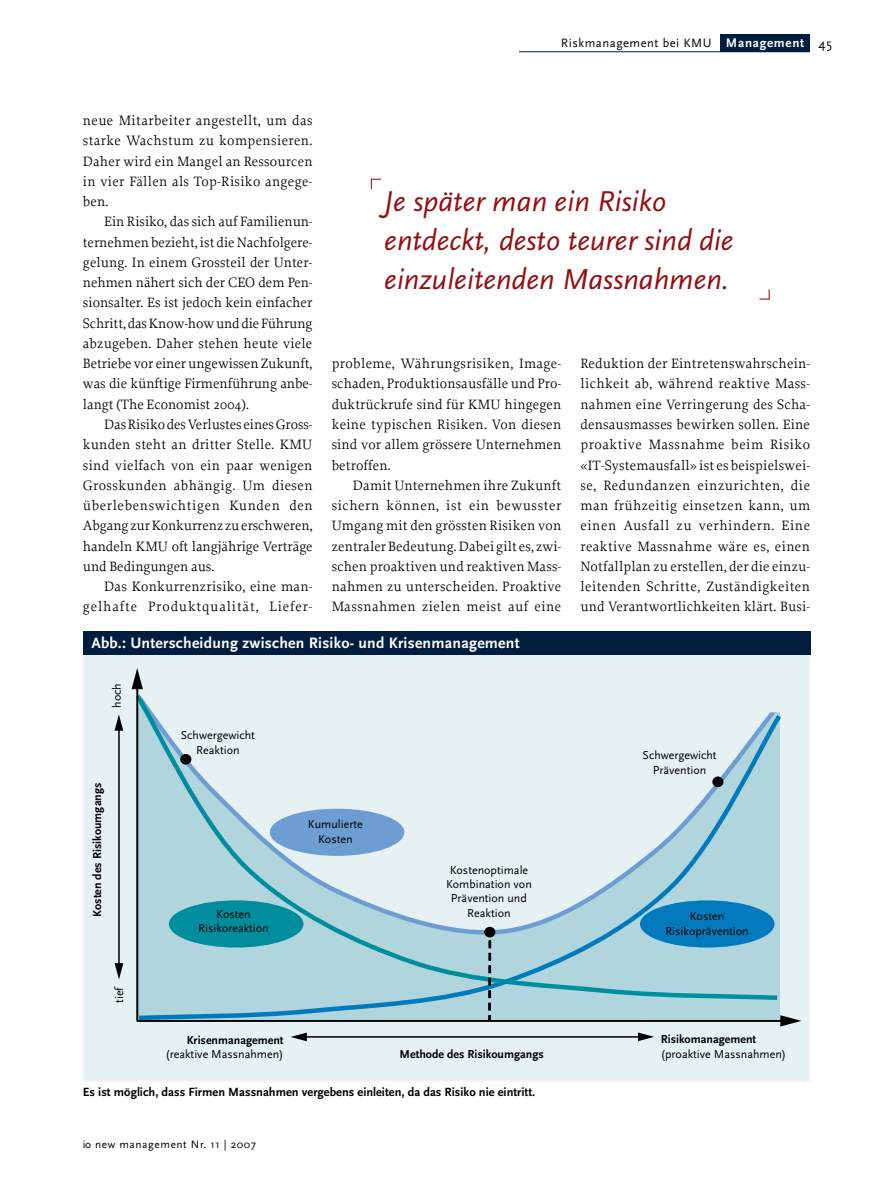
<style>
.page{position:relative;width:893px;height:1191px;background:#fff}
.page>*{position:absolute;margin:0;border:0;box-sizing:border-box;transform-origin:0 0}
.t1{font:italic 30px/39px "Scala Sans";color:#930f13}
.t2{font:700 15.75px "Scala Sans";letter-spacing:.015em;color:#fff}
.t3{font:14.25px/20.2px "Proforma";letter-spacing:.015em;color:#000;text-align:justify}
.t4{font:14.25px/20.2px "Proforma";letter-spacing:.065em;color:#000;text-align:right}
.t5{font:12.6px "Scala Sans";letter-spacing:.04em;color:#000}
.t6{font:700 12.45px "Scala Sans";color:#000}
.t7{font:12px/14.4px "Scala Sans";color:#000;text-align:center}
.t8{font:700 12px "Scala Sans";color:#000}
.t9{font:11.25px "Scala Sans";letter-spacing:.055em;color:#000}
.s1{font-weight:700;font-size:13.05px;color:#fff}
.s2{font-size:13.5px}
</style>
<div class="page">
<hr style="left:519px;top:51px;width:291px;height:1px;background:#001d3e">
<div style="left:720px;top:34px;width:90px;height:17px;background:#001d3e"></div>
<div style="left:83px;top:652px;width:727px;height:429px;background:#e6f1f3"></div>
<svg style="left:135px;top:689px;width:646px;height:333px"></svg>
<svg style="left:780px;top:1015px;width:21px;height:11px"></svg>
<svg style="left:132px;top:668px;width:11px;height:21px"></svg>
<hr style="left:304px;top:1036px;width:337px;height:1px;background:#000">
<svg style="left:638px;top:1032px;width:16px;height:9px"></svg>
<svg style="left:291px;top:1032px;width:16px;height:9px"></svg>
<hr style="left:118px;top:727px;width:2px;height:239px;background:#000">
<svg style="left:115px;top:714px;width:8px;height:16px"></svg>
<svg style="left:115px;top:963px;width:8px;height:16px"></svg>
<div style="left:83px;top:631px;width:727px;height:24px;background:#001d3e"></div>
<svg style="left:759px;top:289px;width:11px;height:10px"></svg>
<svg style="left:371px;top:179px;width:10px;height:10px"></svg>
<p class="t5" style="left:561px;top:36px;width:273px">Riskmanagement bei KMU <span class="s1">Management</span> <span class="s2">45</span></p>
<p class="t3" style="left:83px;top:110px;width:231px">neue Mitarbeiter angestellt, um das starke Wachstum zu kompensieren.<br>Daher wird ein Mangel an Ressourcen in vier Fällen als Top-Risiko angege&shy;ben.</p>
<p class="t3" style="left:83px;top:211px;width:231px;text-indent:21px">Ein Risiko, das sich auf Familienun&shy;ternehmen bezieht, ist die Nachfolgere&shy;gelung. In einem Grossteil der Unter&shy;nehmen nähert sich der CEO dem Pen&shy;sionsalter. Es ist jedoch kein einfacher Schritt, das Know-how und die Führung abzugeben. Daher stehen heute viele Betriebe vor einer ungewissen Zukunft, was die künftige Firmenführung anbe&shy;langt (The Economist 2004).</p>
<p class="t3" style="left:83px;top:414px;width:231px;text-indent:21px">Das Risiko des Verlustes eines Gross&shy;kunden steht an dritter Stelle. KMU sind vielfach von ein paar wenigen Grosskunden abhängig. Um diesen überlebenswichtigen Kunden den Abgang zur Konkurrenz zu erschweren, handeln KMU oft langjährige Verträge und Bedingungen aus.</p>
<p class="t4" style="left:83px;top:576px;width:231px">Das Konkurrenzrisiko, eine man&shy;gelhafte Produktqualität, Liefer-</p>
<h1 class="t1" style="left:384px;top:183px;width:351px">Je später man ein Risiko entdeckt, desto teurer sind die einzuleitenden Massnahmen.</h1>
<p class="t3" style="left:332px;top:353px;width:231px">probleme, Währungsrisiken, Image&shy;schaden, Produktionsausfälle und Pro&shy;duktrückrufe sind für KMU hingegen keine typischen Risiken. Von diesen sind vor allem grössere Unternehmen betroffen.</p>
<p class="t3" style="left:332px;top:475px;width:231px;text-indent:21px">Damit Unternehmen ihre Zukunft sichern können, ist ein bewusster Umgang mit den grössten Risiken von zentraler Bedeutung. Dabei gilt es, zwi&shy;schen proaktiven und reaktiven Mass&shy;nahmen zu unterscheiden. Proaktive Massnahmen zielen meist auf eine</p>
<p class="t3" style="left:580px;top:353px;width:231px">Reduktion der Eintretenswahrschein&shy;lichkeit ab, während reaktive Mass&shy;nahmen eine Verringerung des Scha&shy;densausmasses bewirken sollen. Eine proaktive Massnahme beim Risiko «IT-Systemausfall» ist es beispielswei&shy;se, Redundanzen einzurichten, die man frühzeitig einsetzen kann, um einen Ausfall zu verhindern. Eine reaktive Massnahme wäre es, einen Notfallplan zu erstellen, der die einzu&shy;leitenden Schritte, Zuständigkeiten und Verantwortlichkeiten klärt. Busi-</p>
<p class="t2" style="left:91px;top:635px;width:430px">Abb.: Unterscheidung zwischen Risiko- und Krisenmanagement</p>
<p class="t7" style="left:110px;top:708px;width:26px;rotate:-90deg">hoch</p>
<p class="t8" style="left:91px;top:916px;width:136px;rotate:-90deg">Kosten des Risikoumgangs</p>
<p class="t7" style="left:112px;top:1003px;width:19px;rotate:-90deg">tief</p>
<p class="t7" style="left:181px;top:728px;width:76px">Schwergewicht<br>Reaktion</p>
<p class="t7" style="left:198px;top:906px;width:72px">Kosten<br>Risikoreaktion</p>
<p class="t7" style="left:308px;top:817px;width:56px">Kumulierte<br>Kosten</p>
<p class="t7" style="left:446px;top:862px;width:87px">Kostenoptimale<br>Kombination von<br>Prävention und<br>Reaktion</p>
<p class="t8" style="left:187px;top:1033px;width:98px">Krisenmanagement</p>
<p class="t7" style="left:165px;top:1047px;width:120px">(reaktive Massnahmen)</p>
<p class="t8" style="left:399px;top:1047px;width:146px">Methode des Risikoumgangs</p>
<p class="t6" style="left:83px;top:1085px;width:454px">Es ist möglich, dass Firmen Massnahmen vergebens einleiten, da das Risiko nie eintritt.</p>
<p class="t9" style="left:83px;top:1138px;width:175px">io new management Nr. 11 | 2007</p>
<p class="t7" style="left:643px;top:748px;width:76px">Schwergewicht<br>Prävention</p>
<p class="t7" style="left:665px;top:909px;width:85px">Kosten<br>Risikoprävention</p>
<p class="t8" style="left:661px;top:1032px;width:97px">Risikomanagement</p>
<p class="t7" style="left:661px;top:1046px;width:127px">(proaktive Massnahmen)</p>
</div>
